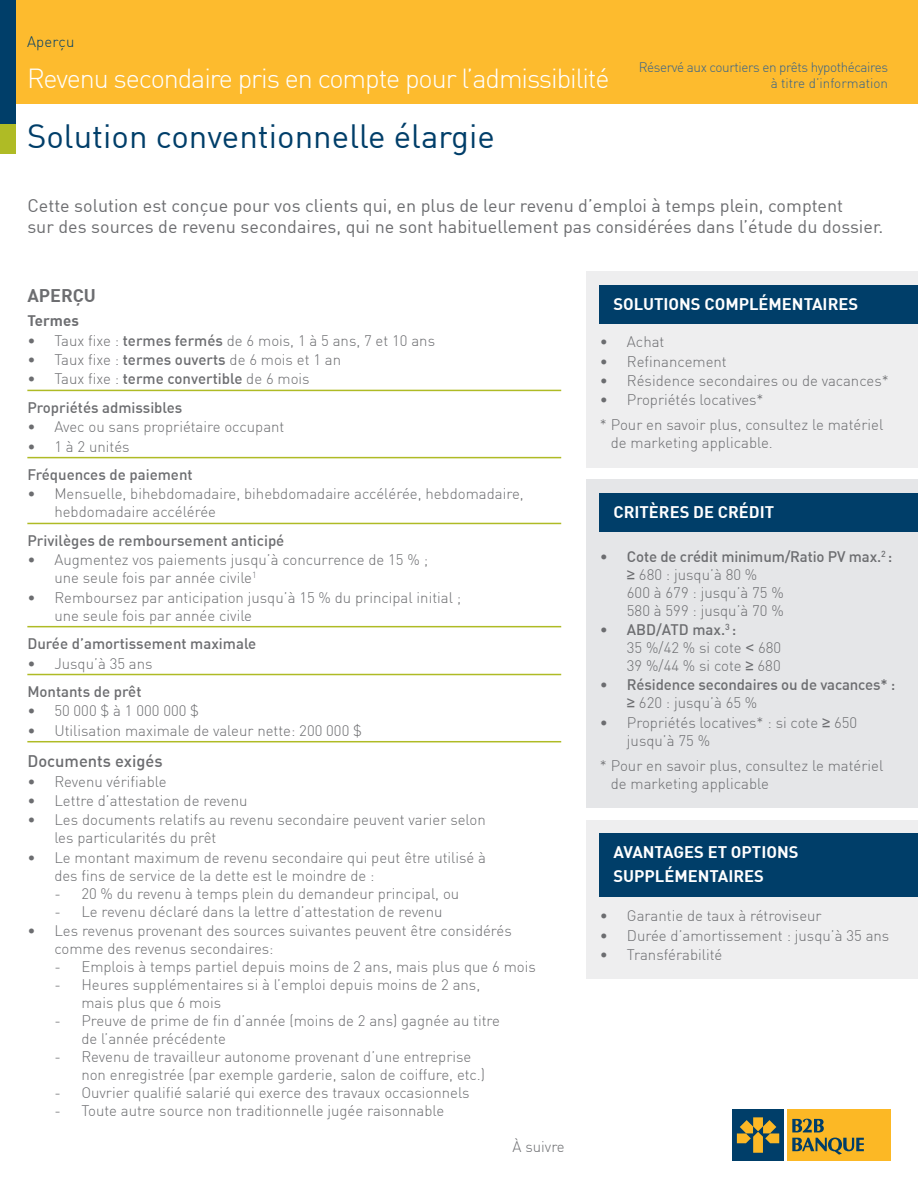
<style>
.page{position:relative;width:918px;height:1188px;background:#fff}
.page>*{position:absolute;margin:0;border:0;box-sizing:border-box;transform-origin:0 0}
.HEADING_-_Subheading{font:33px "DIN";color:#003e69}
.HEADING_-_Main{font:300 27px "DIN";letter-spacing:-.04em;color:#fff}
.COPY_-_Intro__12pt{font:18px/21.6px "DIN";color:#6c6d70}
.COPY_-_Sub_Sub_Heade{font:700 18px "DIN";color:#6c6d70}
.t1{font:700 16.5px/23.4px "DIN";color:#fff}
.COPY_-_Body__11pt__L{font:500 16.5px "DIN";color:#6c6d70}
.Copy_-_Bullets__10pt{font:300 15px/18px "DIN";color:#6c6d70}
.COPY_-_Body__10pt_Li{font:300 15px/18px "DIN";color:#6c6d70}
.COPY_-_Body__10pt_Li-2{font:500 15px "DIN";color:#6c6d70}
.Copy_-_Bullets__10pt-2{font:500 15px/18px "DIN";letter-spacing:-.01em;color:#6c6d70}
.HEADING_-_Sell_Sheet{font:300 15px "DIN";letter-spacing:.015em;color:#003e69}
.COPY_-_Body__10pt_Li-3{font:700 15px "DIN";color:#6c6d70}
.HEADING_-_For_adviso{font:300 13.5px/16.2px "DIN";letter-spacing:-.03em;color:#37638a;text-align:right}
.s1{font-weight:500}
.s2{font-family:"Arial";font-weight:400}
.s3{font-weight:300}
</style>
<div class="page">
<div style="left:0;top:0;width:16px;height:153px;background:#afbb25"></div>
<div style="left:0;top:0;width:918px;height:104px;background:#fdbb2e"></div>
<div style="left:0;top:0;width:15px;height:123px;background:#003e69"></div>
<div style="left:732px;top:1109px;width:52px;height:52px;background:#003e69"></div>
<svg style="left:737px;top:1117px;width:42px;height:36px"></svg>
<div style="left:787px;top:1109px;width:104px;height:52px;background:#fcb825"></div>
<svg style="left:792px;top:1119px;width:32px;height:13px"></svg>
<svg style="left:792px;top:1138px;width:72px;height:17px"></svg>
<div style="left:586px;top:480px;width:332px;height:328px;background:#e5e6e8"></div>
<div style="left:600px;top:493px;width:318px;height:39px;background:#003e69"></div>
<div style="left:586px;top:271px;width:332px;height:197px;background:#eeeeef"></div>
<div style="left:600px;top:285px;width:318px;height:38px;background:#003e69"></div>
<div style="left:586px;top:820px;width:332px;height:158px;background:#eeeeef"></div>
<div style="left:600px;top:833px;width:318px;height:63px;background:#003e69"></div>
<hr style="left:27px;top:390px;width:534px;height:1px;background:#afbb25">
<hr style="left:27px;top:457px;width:534px;height:1px;background:#afbb25">
<hr style="left:27px;top:523px;width:534px;height:1px;background:#afbb25">
<hr style="left:27px;top:626px;width:534px;height:1px;background:#afbb25">
<hr style="left:27px;top:674px;width:534px;height:1px;background:#afbb25">
<hr style="left:27px;top:741px;width:534px;height:1px;background:#afbb25">
<p class="HEADING_-_Sell_Sheet" style="left:27px;top:33px;width:49px">Aperçu</p>
<p class="HEADING_-_Main" style="left:27px;top:62px;width:584px">Revenu secondaire pris en compte pour l’admissibilité</p>
<p class="HEADING_-_Subheading" style="left:27px;top:115px;width:470px">Solution conventionnelle élargie</p>
<p class="HEADING_-_For_adviso" style="left:639px;top:59px;width:251px">Réservé aux courtiers en prêts hypothécaires à titre d’information</p>
<p class="COPY_-_Intro__12pt" style="left:27px;top:194px;width:857px">Cette solution est conçue pour vos clients qui, en plus de leur revenu d’emploi à temps plein, comptent<br>sur des sources de revenu secondaires, qui ne sont habituellement pas considérées dans l’étude du dossier.</p>
<p class="COPY_-_Sub_Sub_Heade" style="left:27px;top:283px;width:70px">APERÇU</p>
<p class="COPY_-_Body__10pt_Li-3" style="left:27px;top:311px;width:53px">Termes</p>
<p class="Copy_-_Bullets__10pt" style="left:27px;top:331px;width:409px">• Taux fixe : <span class="s1">termes fermés</span> de 6 mois, 1 à 5 ans, 7 et 10 ans</p>
<p class="Copy_-_Bullets__10pt" style="left:27px;top:351px;width:315px">• Taux fixe : <span class="s1">termes ouverts</span> de 6 mois et 1 an</p>
<p class="Copy_-_Bullets__10pt" style="left:27px;top:370px;width:284px">• Taux fixe : <span class="s1">terme convertible</span> de 6 mois</p>
<p class="COPY_-_Body__10pt_Li-2" style="left:27px;top:398px;width:157px">Propriétés admissibles</p>
<p class="Copy_-_Bullets__10pt" style="left:27px;top:418px;width:259px">• Avec ou sans propriétaire occupant</p>
<p class="Copy_-_Bullets__10pt" style="left:27px;top:437px;width:104px">• 1 à 2 unités</p>
<p class="COPY_-_Body__10pt_Li-2" style="left:27px;top:465px;width:167px">Fréquences de paiement</p>
<p class="Copy_-_Bullets__10pt" style="left:54px;top:485px;width:471px;text-indent:-27px">• Mensuelle, bihebdomadaire, bihebdomadaire accélérée, hebdomadaire, hebdomadaire accélérée</p>
<p class="COPY_-_Body__10pt_Li-2" style="left:27px;top:531px;width:259px">Privilèges de remboursement anticipé</p>
<p class="Copy_-_Bullets__10pt" style="left:54px;top:551px;width:375px;text-indent:-27px">• Augmentez vos paiements jusqu’à concurrence de 15 % ; une seule fois par année civile<sup>1</sup></p>
<p class="Copy_-_Bullets__10pt" style="left:54px;top:588px;width:408px;text-indent:-27px">• Remboursez par anticipation jusqu’à 15 % du principal initial ; une seule fois par année civile</p>
<p class="COPY_-_Body__10pt_Li-2" style="left:27px;top:634px;width:231px">Durée d’amortissement maximale</p>
<p class="Copy_-_Bullets__10pt" style="left:27px;top:654px;width:127px">• Jusqu’à 35 ans</p>
<p class="COPY_-_Body__10pt_Li-2" style="left:27px;top:682px;width:116px">Montants de prêt</p>
<p class="Copy_-_Bullets__10pt" style="left:27px;top:702px;width:173px">• 50 000 $ à 1 000 000 $</p>
<p class="Copy_-_Bullets__10pt" style="left:27px;top:721px;width:336px">• Utilisation maximale de valeur nette: 200 000 $</p>
<p class="COPY_-_Body__11pt__L" style="left:27px;top:751px;width:137px">Documents exigés</p>
<p class="Copy_-_Bullets__10pt" style="left:27px;top:772px;width:141px">• Revenu vérifiable</p>
<p class="Copy_-_Bullets__10pt" style="left:27px;top:792px;width:222px">• Lettre d’attestation de revenu</p>
<p class="Copy_-_Bullets__10pt" style="left:54px;top:811px;width:433px;text-indent:-27px">• Les documents relatifs au revenu secondaire peuvent varier selon les particularités du prêt</p>
<p class="Copy_-_Bullets__10pt" style="left:54px;top:848px;width:433px;text-indent:-27px">• Le montant maximum de revenu secondaire qui peut être utilisé à des fins de service de la dette est le moindre de :</p>
<p class="Copy_-_Bullets__10pt" style="left:54px;top:884px;width:406px">- 20 % du revenu à temps plein du demandeur principal, ou</p>
<p class="Copy_-_Bullets__10pt" style="left:54px;top:902px;width:390px">- Le revenu déclaré dans la lettre d’attestation de revenu</p>
<p class="Copy_-_Bullets__10pt" style="left:54px;top:922px;width:459px;text-indent:-27px">• Les revenus provenant des sources suivantes peuvent être considérés comme des revenus secondaires:</p>
<p class="Copy_-_Bullets__10pt" style="left:54px;top:958px;width:483px">- Emplois à temps partiel depuis moins de 2 ans, mais plus que 6 mois</p>
<p class="Copy_-_Bullets__10pt" style="left:81px;top:976px;width:400px;text-indent:-27px">- Heures supplémentaires si à l’emploi depuis moins de 2 ans, mais plus que 6 mois</p>
<p class="Copy_-_Bullets__10pt" style="left:81px;top:1012px;width:420px;text-indent:-27px">- Preuve de prime de fin d’année (moins de 2 ans) gagnée au titre de l’année précédente</p>
<p class="Copy_-_Bullets__10pt" style="left:81px;top:1048px;width:405px;text-indent:-27px">- Revenu de travailleur autonome provenant d’une entreprise non enregistrée (par exemple garderie, salon de coiffure, etc.)</p>
<p class="Copy_-_Bullets__10pt" style="left:54px;top:1084px;width:417px">- Ouvrier qualifié salarié qui exerce des travaux occasionnels</p>
<p class="Copy_-_Bullets__10pt" style="left:54px;top:1102px;width:392px">- Toute autre source non traditionnelle jugée raisonnable</p>
<p class="COPY_-_Body__10pt_Li" style="left:513px;top:1138px;width:54px">À suivre</p>
<p class="t1" style="left:613px;top:291px;width:246px">SOLUTIONS COMPLÉMENTAIRES</p>
<p class="Copy_-_Bullets__10pt" style="left:600px;top:333px;width:66px">• Achat</p>
<p class="Copy_-_Bullets__10pt" style="left:600px;top:352px;width:128px">• Refinancement</p>
<p class="Copy_-_Bullets__10pt" style="left:600px;top:371px;width:290px">• Résidence secondaires ou de vacances*</p>
<p class="Copy_-_Bullets__10pt" style="left:600px;top:391px;width:165px">• Propriétés locatives*</p>
<p class="COPY_-_Body__10pt_Li" style="left:611px;top:416px;width:274px;text-indent:-11px">* Pour en savoir plus, consultez le matériel de marketing applicable.</p>
<p class="t1" style="left:613px;top:500px;width:162px">CRITÈRES DE CRÉDIT</p>
<p class="Copy_-_Bullets__10pt" style="left:627px;top:547px;width:267px;text-indent:-27px">• <span class="s1">Cote de crédit minimum/Ratio PV max.</span><sup>2</sup> <span class="s1">: </span><span class="s2">≥</span> 680 : jusqu’à 80 %<br>600 à 679 : jusqu’à 75 %<br>580 à 599 : jusqu’à 70 %</p>
<p class="Copy_-_Bullets__10pt" style="left:627px;top:621px;width:156px;text-indent:-27px">• <span class="s1">ABD/ATD max.</span><sup>3</sup> <span class="s1">:<br></span>35 %/42 % si cote <span class="s2">&lt;</span> 680<br>39 %/44 % si cote <span class="s2">≥</span> 680</p>
<p class="Copy_-_Bullets__10pt-2" style="left:627px;top:676px;width:270px;text-indent:-27px"><span class="s3">•</span> Résidence secondaires ou de vacances* : <span class="s2">≥</span> <span class="s3">620 : jusqu’à 65 %</span></p>
<p class="Copy_-_Bullets__10pt" style="left:627px;top:713px;width:232px;text-indent:-27px">• Propriétés locatives* : si cote <span class="s2">≥</span> 650 jusqu’à 75 %</p>
<p class="COPY_-_Body__10pt_Li" style="left:611px;top:756px;width:274px;text-indent:-11px">* Pour en savoir plus, consultez le matériel de marketing applicable</p>
<p class="t1" style="left:613px;top:840px;width:187px">AVANTAGES ET OPTIONS<br>SUPPLÉMENTAIRES</p>
<p class="Copy_-_Bullets__10pt" style="left:600px;top:907px;width:223px">• Garantie de taux à rétroviseur</p>
<p class="Copy_-_Bullets__10pt" style="left:600px;top:926px;width:291px">• Durée d’amortissement : jusqu’à 35 ans</p>
<p class="Copy_-_Bullets__10pt" style="left:600px;top:946px;width:124px">• Transférabilité</p>
</div>
